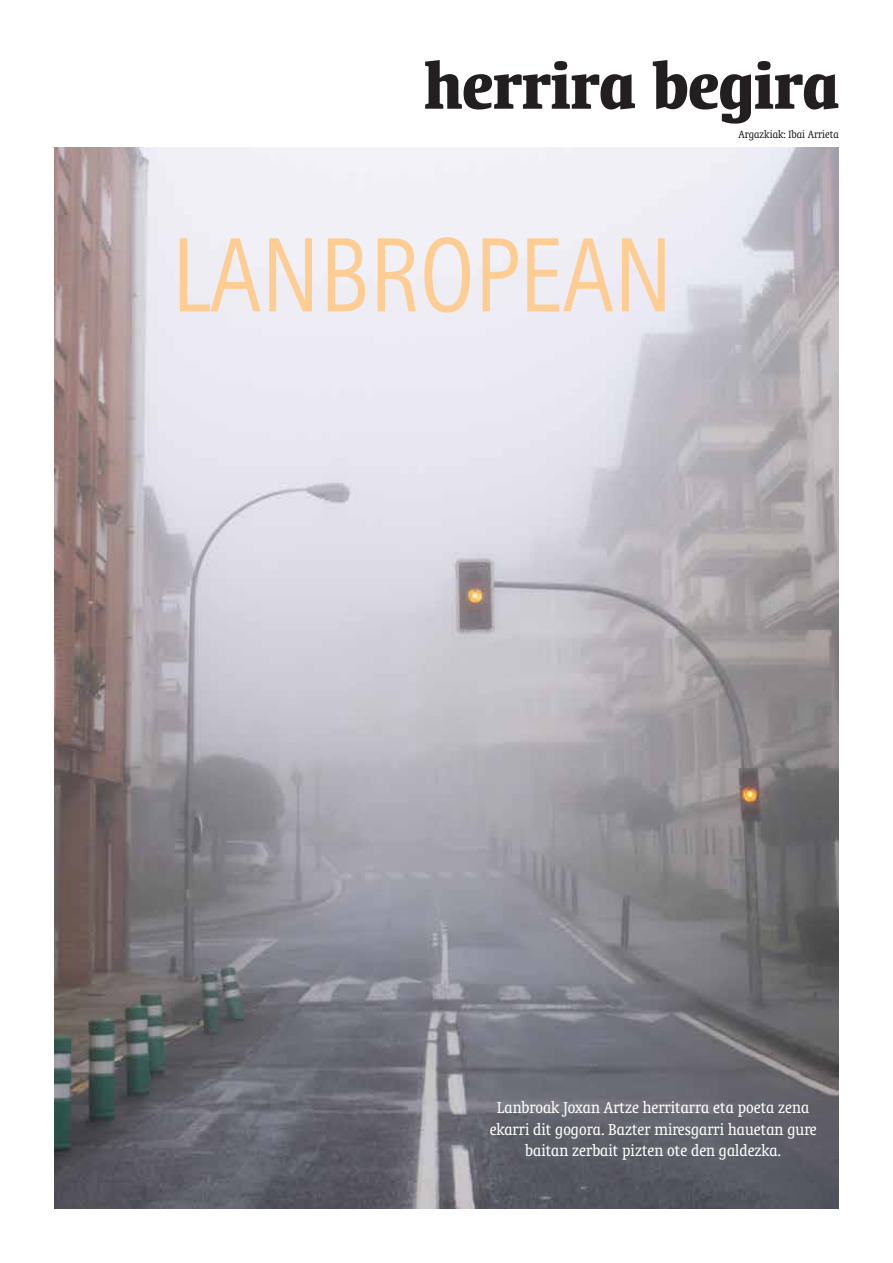
<style>
.page{position:relative;width:893px;height:1263px;background:#fff}
.page>*{position:absolute;margin:0;border:0;box-sizing:border-box;transform-origin:0 0}
.t1{font:105.9px "Rotis Sans Serif Std";color:#fdcd94;scale:.88 1}
.t2{font:700 condensed 72px "Oranda BT";color:#231f20}
.t3{font:condensed 18px/21.6px "Oranda BT";color:#fff;text-align:center}
.t4{font:condensed 12px "Oranda BT";color:#231f20}
</style>
<div class="page">
<img style="left:54px;top:148px;width:785px;height:1061px">
<h2 class="t2" style="left:424px;top:44px;width:416px">herrira begira</h2>
<h1 class="t1" style="left:172px;top:213px;width:570px">LANBROPEAN</h1>
<p class="t4" style="left:739px;top:128px;width:102px">Argazkiak: Ibai Arrieta</p>
<p class="t3" style="left:490px;top:1096px;width:329px">Lanbroak Joxan Artze herritarra eta poeta zena ekarri dit gogora. Bazter miresgarri hauetan gure baitan zerbait pizten ote den galdezka.</p>
</div>
